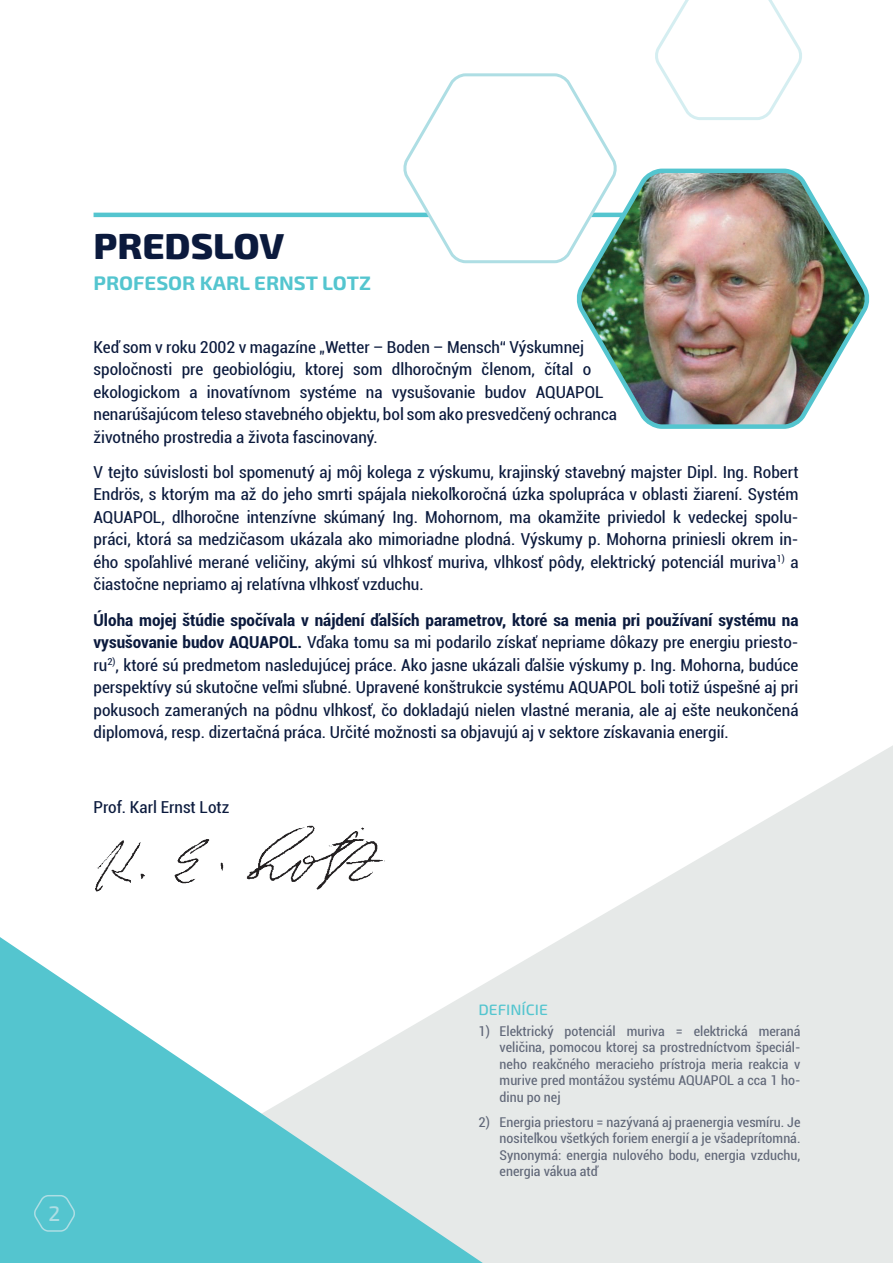
<style>
.page{position:relative;width:893px;height:1263px;background:#fff}
.page>*{position:absolute;margin:0;border:0;box-sizing:border-box;transform-origin:0 0}
.t1{font:800 36px "Exo 2";color:#0b1a3d;scale:1.05 1}
.t2{font:500 21px "Exo 2";color:#aedee4}
.t3{font:700 19.5px "Exo 2";color:#54c5cf;scale:1.05 1}
.t4{font:condensed 16.5px/22.5px "Roboto";color:#0b1a3d;text-align:justify;scale:1.05 1}
.t5{font:500 15px "Exo 2";color:#54c5cf;scale:1.05 1}
.t6{font:condensed 13.5px/16.5px "Roboto";color:#606778;text-align:justify;scale:1.05 1}
.s1{font-weight:700}
</style>
<div class="page">
<svg style="left:95px;top:745px;width:798px;height:518px;fill:#e6e9e8"></svg>
<svg style="left:655px;top:0;width:147px;height:120px"></svg>
<hr style="left:94px;top:213px;width:608px;height:4px;background:#54c5cf">
<img style="left:576px;top:168px;width:294px;height:261px">
<svg style="left:400px;top:73px;width:220px;height:192px"></svg>
<img style="left:96px;top:826px;width:291px;height:66px">
<svg style="left:0;top:937px;width:483px;height:326px"></svg>
<svg style="left:32px;top:1194px;width:45px;height:38px;background:#5dc7d1"></svg>
<h1 class="t1" style="left:94px;top:225px;width:183px">PREDSLOV</h1>
<p class="t3" style="left:94px;top:272px;width:266px">PROFESOR KARL ERNST LOTZ</p>
<p class="t4" style="left:94px;top:335px;width:500px;text-align:left">Keď som v roku 2002 v magazíne „Wetter – Boden – Mensch“ Výskumnej spoločnosti pre geobiológiu, ktorej som dlhoročným členom, čítal o ekologickom a inovatívnom systéme na vysušovanie budov AQUAPOL nenarúšajúcom teleso stavebného objektu, bol som ako presvedčený ochranca životného prostredia a života fascinovaný.</p>
<p class="t4" style="left:94px;top:460px;width:673px">V tejto súvislosti bol spomenutý aj môj kolega z výskumu, krajinský stavebný majster Dipl. Ing. Robert Endrös, s ktorým ma až do jeho smrti spájala niekoľkoročná úzka spolupráca v oblasti žiarení. Systém AQUAPOL, dlhoročne intenzívne skúmaný Ing. Mohornom, ma okamžite priviedol k vedeckej spolu&shy;práci, ktorá sa medzičasom ukázala ako mimoriadne plodná. Výskumy p. Mohorna priniesli okrem in&shy;ého spoľahlivé merané veličiny, akými sú vlhkosť muriva, vlhkosť pôdy, elektrický potenciál muriva<sup>1)</sup> a čiastočne nepriamo aj relatívna vlhkosť vzduchu.</p>
<p class="t4" style="left:94px;top:608px;width:673px"><span class="s1">Úloha mojej štúdie spočívala v nájdení ďalších parametrov, ktoré sa menia pri používaní systému na vysušovanie budov AQUAPOL.</span> Vďaka tomu sa mi podarilo získať nepriame dôkazy pre energiu priesto&shy;ru<sup>2)</sup>, ktoré sú predmetom nasledujúcej práce. Ako jasne ukázali ďalšie výskumy p. Ing. Mohorna, budúce perspektívy sú skutočne veľmi sľubné. Upravené konštrukcie systému AQUAPOL boli totiž úspešné aj pri pokusoch zameraných na pôdnu vlhkosť, čo dokladajú nielen vlastné merania, ale aj ešte neukončená diplomová, resp. dizertačná práca. Určité možnosti sa objavujú aj v sektore získavania energií.</p>
<p class="t4" style="left:94px;top:795px;width:131px">Prof. Karl Ernst Lotz</p>
<p class="t2" style="left:49px;top:1201px;width:13px">2</p>
<p class="t5" style="left:478px;top:1001px;width:68px">DEFINÍCIE</p>
<p class="t6" style="left:500px;top:1022px;width:288px;text-indent:-21px">1) Elektrický potenciál muriva = elektrická meraná veličina, pomocou ktorej sa prostredníctvom špeciál&shy;neho reakčného meracieho prístroja meria reakcia v murive pred montážou systému AQUAPOL a cca 1 ho&shy;dinu po nej</p>
<p class="t6" style="left:500px;top:1113px;width:288px;text-indent:-21px">2) Energia priestoru = nazývaná aj praenergia vesmíru. Je nositeľkou všetkých foriem energií a je všadeprítomná.<br>Synonymá: energia nulového bodu, energia vzduchu, energia vákua atď</p>
</div>
